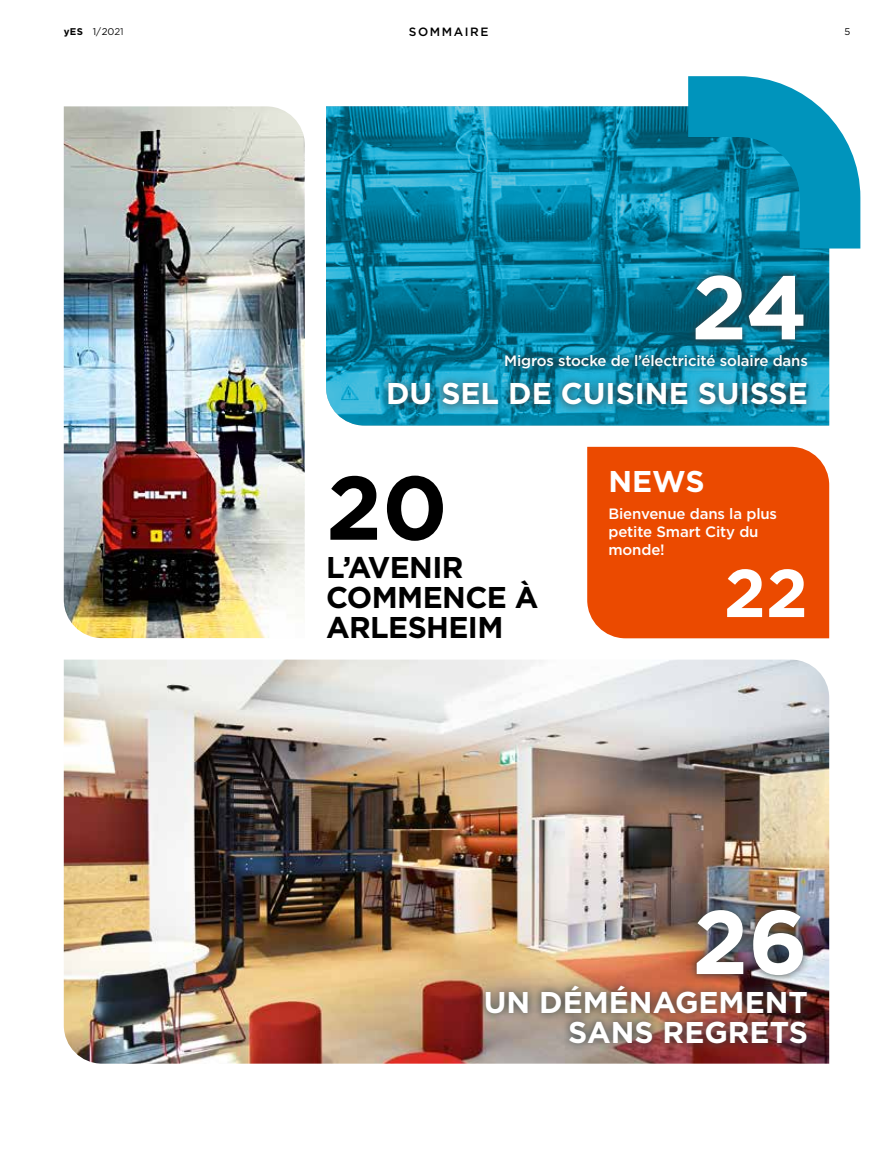
<style>
.page{position:relative;width:893px;height:1149px;background:#fff}
.page>*{position:absolute;margin:0;border:0;box-sizing:border-box;transform-origin:0 0}
.t1{font:700 90px "Gotham";color:#fff}
.t2{font:700 90px "Gotham";color:#000}
.t3{font:700 67.5px "Gotham";color:#fff}
.t4{font:700 30px/30px "Gotham";color:#fff;text-align:right}
.t5{font:700 30px/30px "Gotham";letter-spacing:-.02em;color:#000}
.t6{font:500 15px/18px "Gotham";letter-spacing:-.01em;color:#fff}
.t7{font:500 12px "Gotham";letter-spacing:.13em;color:#000}
.t8{font:9.75px "Gotham";color:#000}
.s1{font-weight:700}
</style>
<div class="page">
<img style="left:64px;top:659px;width:765px;height:404px">
<div style="left:587px;top:446px;width:242px;height:192px;background:#eb4a00"></div>
<img style="left:326px;top:106px;width:503px;height:319px">
<svg style="left:688px;top:76px;width:172px;height:172px;background:#229cbe"></svg>
<svg style="left:380px;top:266px;width:436px;height:147px;background:#0f7693"></svg>
<img style="left:477px;top:900px;width:339px;height:151px">
<img style="left:64px;top:106px;width:241px;height:532px">
<p class="t8" style="left:64px;top:26px;width:61px"><span class="s1">yES</span> 1/ 2021</p>
<p class="t7" style="left:409px;top:24px;width:81px">SOMMAIRE</p>
<p class="t8" style="left:845px;top:26px;width:7px">5</p>
<h1 class="t1" style="left:691px;top:248px;width:118px">24</h1>
<p class="t6" style="left:504px;top:351px;width:305px">Migros stocke de l’électricité solaire dans</p>
<h3 class="t4" style="left:386px;top:378px;width:423px">DU SEL DE CUISINE SUISSE</h3>
<h3 class="t4" style="left:608px;top:466px;width:98px">NEWS</h3>
<p class="t6" style="left:608px;top:504px;width:170px">Bienvenue dans la plus petite Smart City du monde!</p>
<h1 class="t2" style="left:326px;top:448px;width:123px">20</h1>
<h3 class="t5" style="left:326px;top:552px;width:214px">L’AVENIR<br>COMMENCE À<br>ARLESHEIM</h3>
<h2 class="t3" style="left:724px;top:548px;width:86px">22</h2>
<h1 class="t1" style="left:692px;top:882px;width:117px">26</h1>
<h3 class="t4" style="left:484px;top:986px;width:326px">UN DÉMÉNAGEMENT<br>SANS REGRETS</h3>
</div>
